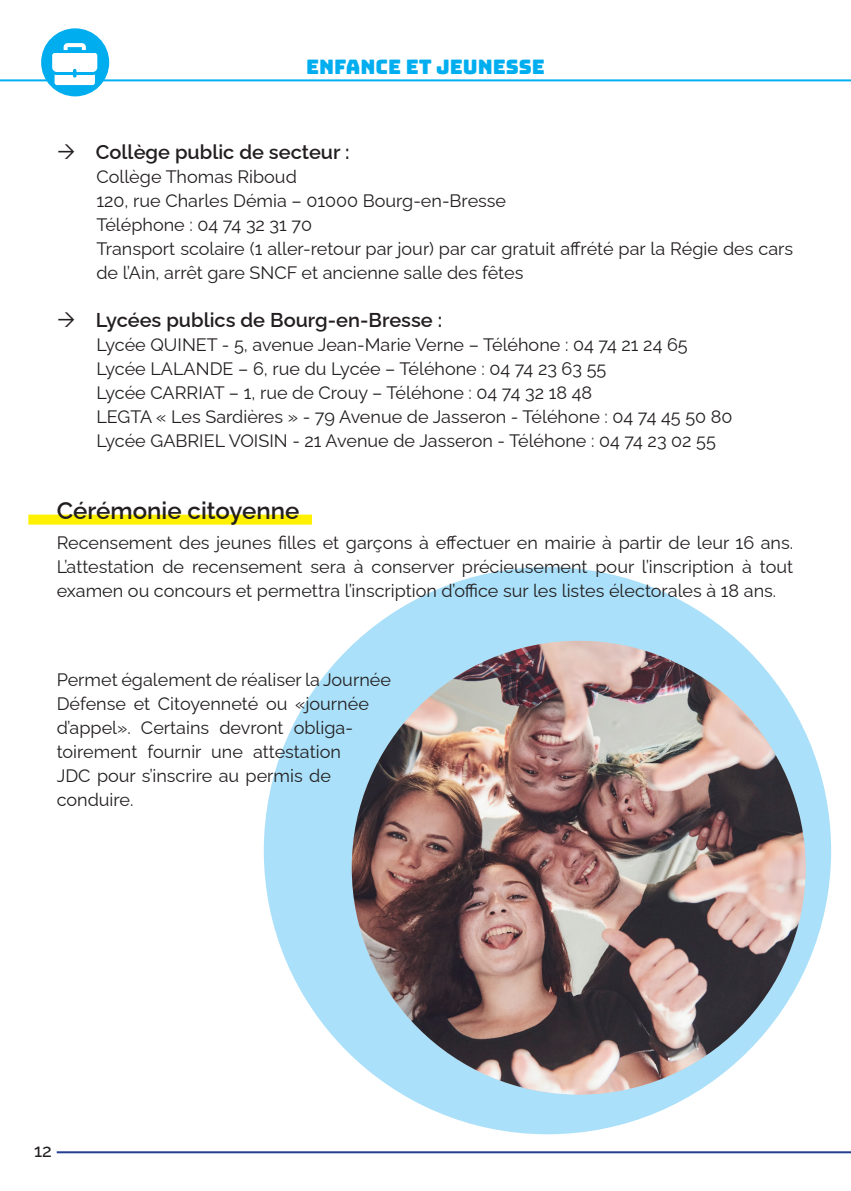
<style>
.page{position:relative;width:851px;height:1191px;background:#fff}
.page>*{position:absolute;margin:0;border:0;box-sizing:border-box;transform-origin:0 0}
.t1{font:600 24px "Raleway";color:#231f20}
.t2{font:600 20px "Raleway";color:#231f20}
.t3{font:20px "Bungee";color:#00aeef}
.t4{font:100 18px/24px "Raleway";color:#231f20}
.t5{font:500 18px "Raleway";color:#231f20}
</style>
<div class="page">
<div style="left:264px;top:567px;width:567px;height:567px;background:#aae0f9;border-radius:50%"></div>
<hr style="left:0;top:79px;width:850px;height:2px;background:#00aeef">
<div style="left:41px;top:28px;width:68px;height:68px;background:#00aeef;border-radius:50%"></div>
<div style="left:28px;top:514px;width:284px;height:10px;background:#fff101"></div>
<hr style="left:57px;top:1151px;width:793px;height:2px;background:#253f8e">
<img style="left:351px;top:641px;width:454px;height:453px;border-radius:227px">
<svg style="left:52px;top:43px;width:45px;height:42px"></svg>
<p class="t3" style="left:306px;top:55px;width:240px">ENFANCE ET JEUNESSE</p>
<p class="t2" style="left:96px;top:136px;width:255px">Collège public de secteur :</p>
<p class="t4" style="left:96px;top:163px;width:202px">Collège Thomas Riboud</p>
<p class="t4" style="left:96px;top:187px;width:411px">120, rue Charles Démia – 01000 Bourg-en-Bresse</p>
<p class="t4" style="left:96px;top:211px;width:217px">Téléphone : 04 74 32 31 70</p>
<p class="t4" style="left:96px;top:235px;width:698px">Transport scolaire (1 aller-retour par jour) par car gratuit affrété par la Régie des cars de l’Ain, arrêt gare SNCF et ancienne salle des fêtes</p>
<p class="t2" style="left:96px;top:304px;width:348px">Lycées publics de Bourg-en-Bresse :</p>
<p class="t4" style="left:96px;top:331px;width:592px">Lycée QUINET - 5, avenue Jean-Marie Verne – Téléhone : 04 74 21 24 65</p>
<p class="t4" style="left:96px;top:355px;width:511px">Lycée LALANDE – 6, rue du Lycée – Téléhone : 04 74 23 63 55</p>
<p class="t4" style="left:96px;top:379px;width:497px">Lycée CARRIAT – 1, rue de Crouy – Téléhone : 04 74 32 18 48</p>
<p class="t4" style="left:96px;top:403px;width:637px">LEGTA « Les Sardières » - 79 Avenue de Jasseron - Téléhone : 04 74 45 50 80</p>
<p class="t4" style="left:96px;top:427px;width:621px">Lycée GABRIEL VOISIN - 21 Avenue de Jasseron - Téléhone : 04 74 23 02 55</p>
<p class="t1" style="left:57px;top:491px;width:244px">Cérémonie citoyenne</p>
<p class="t4" style="left:57px;top:528px;width:738px;text-align:justify">Recensement des jeunes filles et garçons à effectuer en mairie à partir de leur 16 ans.<br>L’attestation de recensement sera à conserver précieusement pour l’inscription à tout examen ou concours et permettra l’inscription d’office sur les listes électorales à 18 ans.</p>
<p class="t4" style="left:57px;top:665px;width:336px">Permet également de réaliser la Journée<br>Défense et Citoyenneté ou «journée d’appel». Certains devront obliga&shy;toirement fournir une attestation<br>JDC pour s’inscrire au permis de conduire.</p>
<p class="t5" style="left:34px;top:1136px;width:19px">12</p>
</div>
